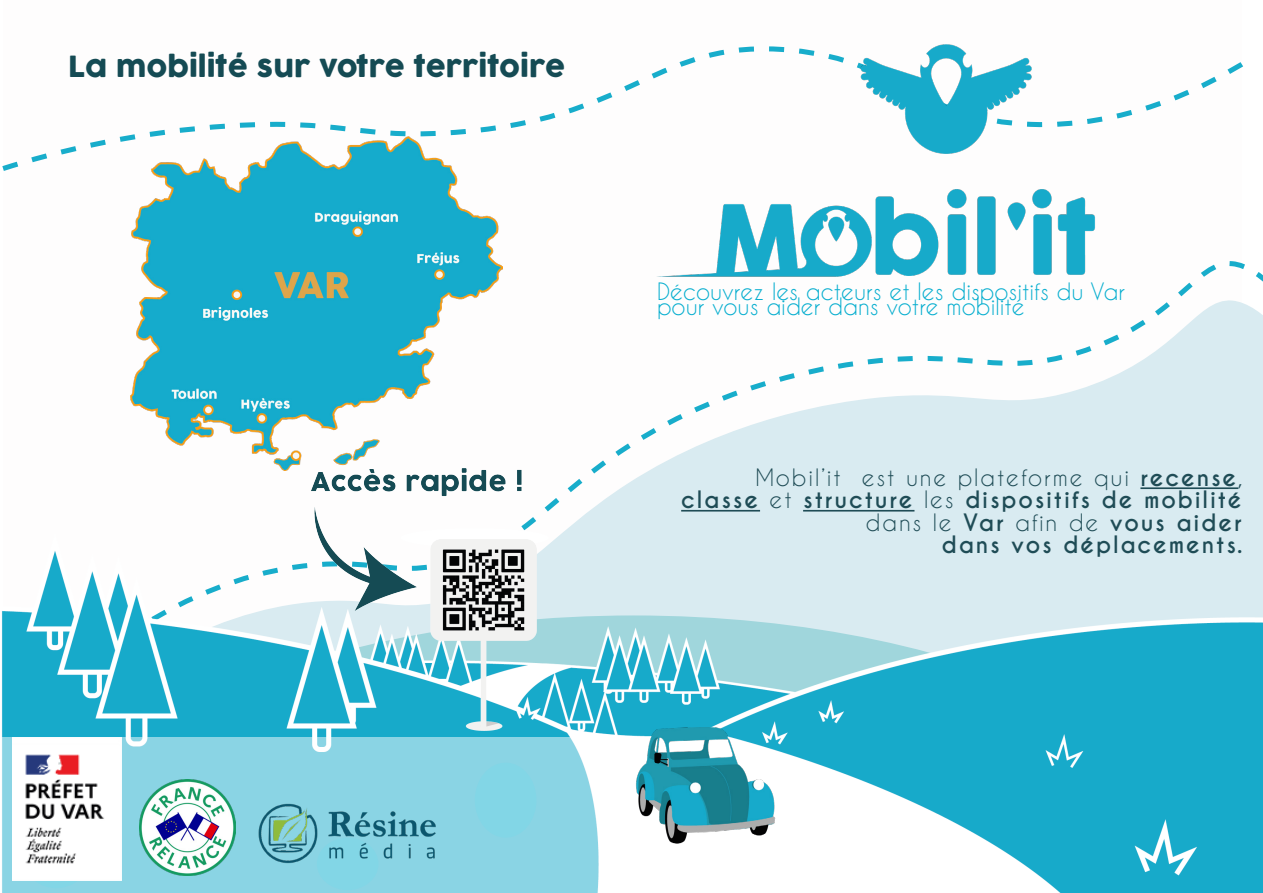
<style>
.page{position:relative;width:1263px;height:893px;background:#fff}
.page>*{position:absolute;margin:0;border:0;box-sizing:border-box;transform-origin:0 0}
.t1{font:28.5px "Cocogoose";color:#154b54}
.t2{font:700 22.5px/22.5px "Caviar Dreams";letter-spacing:.08em;color:#1f4c56;text-align:right}
.t3{font:22.5px "Caviar Dreams";color:#07aecf}
.s1{font-weight:400}
</style>
<div class="page">
<img style="left:2px;top:46px;width:1261px;height:847px">
<img style="left:131px;top:136px;width:371px;height:335px">
<img style="left:851px;top:44px;width:200px;height:119px">
<img style="left:631px;top:163px;width:619px;height:120px">
<div style="left:400px;top:528px;width:149px;height:20px;background:#fff;border-radius:50%"></div>
<img style="left:622px;top:702px;width:188px;height:143px">
<hr style="left:1140px;top:487px;width:98px;height:2px;background:#1f4c56">
<hr style="left:681px;top:510px;width:79px;height:2px;background:#1f4c56">
<hr style="left:803px;top:510px;width:111px;height:2px;background:#1f4c56">
<img style="left:310px;top:468px;width:226px;height:263px">
<svg style="left:2px;top:737px;width:630px;height:156px;background:#95d8e6"></svg>
<img style="left:255px;top:801px;width:185px;height:63px">
<img style="left:13px;top:737px;width:108px;height:144px">
<img style="left:139px;top:779px;width:97px;height:97px">
<p class="t1" style="left:68px;top:47px;width:498px">La mobilité sur votre territoire</p>
<p class="t3" style="left:657px;top:278px;width:469px">Découvrez les acteurs et les dispositifs du Var</p>
<p class="t3" style="left:657px;top:293px;width:369px">pour vous aider dans votre mobilité</p>
<p class="t2" style="left:681px;top:467px;width:563px"><span class="s1">Mobil’it est une plateforme qui</span> recense<span class="s1">, </span>classe <span class="s1">et</span> structure <span class="s1">les</span> dispositifs de mobilité <span class="s1">dans le</span> Var <span class="s1">afin de</span> vous aider</p>
<p class="t2" style="left:941px;top:534px;width:302px">dans vos déplacements.</p>
</div>
